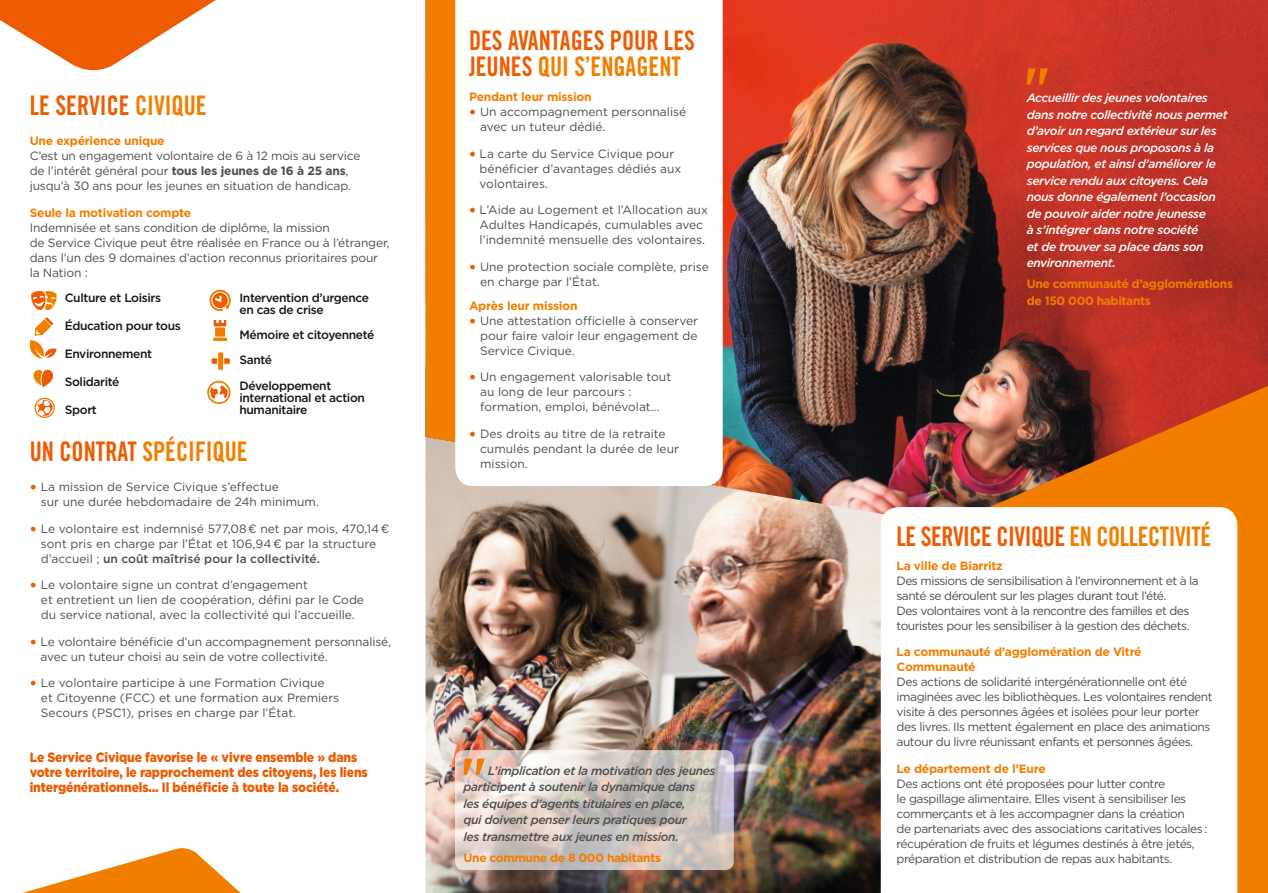
<style>
.page{position:relative;width:1268px;height:893px;background:#fff}
.page>*{position:absolute;margin:0;border:0;box-sizing:border-box;transform-origin:0 0}
.t1{font:27px/25.5px "Trade Gothic Bold Cond Twenty";color:#ed5c03;scale:.9 1}
.t2{font:27px "Trade Gothic Bold Cond Twenty";letter-spacing:-.02em;color:#ed5c03;scale:.9 1}
.t3{font:27px "Trade Gothic Bold Cond Twenty";color:#f27e00;scale:.9 1}
.t4{font:900 13.5px/15px "Gotham";letter-spacing:-.01em;color:#ed5c03;scale:.9 1}
.t5{font:12px/15px "Gotham";letter-spacing:-.015em;color:#4d4d4c}
.t6{font:12px/15px "Gotham";letter-spacing:-.04em;color:#4d4d4c}
.t7{font:italic 500 12px/16.5px "Gotham";letter-spacing:-.03em;color:#fff}
.t8{font:700 12px/15px "Gotham";letter-spacing:-.02em;color:#f27e00}
.t9{font:12px/15px "Gotham";letter-spacing:-.045em;color:#4d4d4c}
.t10{font:italic 500 12px/16.5px "Gotham";letter-spacing:-.03em;color:#4d4d4c}
.t11{font:500 12px/12px "Gotham";letter-spacing:-.03em;color:#131413}
.s1{color:#f27e00}
.s2{font-weight:700}
.s3{color:#ed5c03}
.s4{font-family:"Minion Pro";font-size:18px;color:#ed5c03}
.s5{font-weight:500}
</style>
<div class="page">
<img style="left:425px;top:579px;width:455px;height:314px">
<img style="left:425px;top:0;width:842px;height:579px">
<svg style="left:425px;top:0;width:30px;height:443px;background:#f08009"></svg>
<img style="left:904px;top:386px;width:363px;height:507px">
<svg style="left:0;top:0;width:216px;height:71px"></svg>
<svg style="left:22px;top:848px;width:219px;height:45px"></svg>
<svg style="left:880px;top:507px;width:356px;height:386px"></svg>
<svg style="left:455px;top:0;width:267px;height:486px"></svg>
<svg style="left:33px;top:369px;width:20px;height:18px"></svg>
<svg style="left:35px;top:397px;width:20px;height:21px"></svg>
<div style="left:211px;top:358px;width:19px;height:6px;background:#ed5c03"></div>
<div style="left:217px;top:352px;width:7px;height:18px;background:#f27e00"></div>
<div style="left:217px;top:351px;width:7px;height:20px;border:1px solid #fff"></div>
<svg style="left:29px;top:291px;width:28px;height:68px"></svg>
<svg style="left:209px;top:289px;width:22px;height:22px"></svg>
<hr style="left:213px;top:338px;width:14px;height:3px;background:#f27e00">
<div style="left:215px;top:327px;width:10px;height:10px;background:#f27e00"></div>
<svg style="left:213px;top:320px;width:13px;height:6px"></svg>
<svg style="left:207px;top:381px;width:23px;height:23px"></svg>
<svg style="left:455px;top:750px;width:278px;height:120px;background:#d3cac5"></svg>
<svg style="left:463px;top:759px;width:21px;height:16px"></svg>
<svg style="left:1026px;top:68px;width:21px;height:17px"></svg>
<h1 class="t1" style="left:30px;top:92px;width:198px">LE SERVICE <span class="s1">CIVIQUE</span></h1>
<p class="t8" style="left:30px;top:133px;width:136px">Une expérience unique</p>
<p class="t5" style="left:30px;top:148px;width:332px">C’est un engagement volontaire de 6 à 12 mois au service de l’intérêt général pour <span class="s2">tous les jeunes de 16 à 25 ans</span>, jusqu’à 30 ans pour les jeunes en situation de handicap.</p>
<p class="t8" style="left:30px;top:205px;width:163px">Seule la motivation compte</p>
<p class="t5" style="left:30px;top:220px;width:361px">Indemnisée et sans condition de diplôme, la mission<br>de Service Civique peut être réalisée en France ou à l’étranger, dans l’un des 9 domaines d’action reconnus prioritaires pour la Nation :</p>
<p class="t11" style="left:65px;top:291px;width:98px">Culture et Loisirs</p>
<p class="t11" style="left:65px;top:319px;width:118px">Éducation pour tous</p>
<p class="t11" style="left:65px;top:347px;width:89px">Environnement</p>
<p class="t11" style="left:65px;top:375px;width:56px">Solidarité</p>
<p class="t11" style="left:65px;top:403px;width:34px">Sport</p>
<p class="t11" style="left:239px;top:291px;width:131px">Intervention d’urgence en cas de crise</p>
<p class="t11" style="left:239px;top:322px;width:136px;line-height:25px">Mémoire et citoyenneté<br>Santé</p>
<p class="t11" style="left:239px;top:380px;width:127px">Développement international et action humanitaire</p>
<h1 class="t3" style="left:30px;top:435px;width:243px"><span class="s3">UN CONTRAT</span> SPÉCIFIQUE</h1>
<p class="t5" style="left:41px;top:479px;width:279px;text-indent:-11px"><span class="s4">•</span> La mission de Service Civique s’effectue<br>sur une durée hebdomadaire de 24h minimum.</p>
<p class="t5" style="left:41px;top:521px;width:350px;text-indent:-11px"><span class="s4">•</span> Le volontaire est indemnisé 577,08 € net par mois, 470,14 € sont pris en charge par l’État et 106,94 € par la structure d’accueil ; <span class="s5">un coût maîtrisé pour la collectivité.</span></p>
<p class="t5" style="left:41px;top:577px;width:324px;text-indent:-11px"><span class="s4">•</span> Le volontaire signe un contrat d’engagement<br>et entretient un lien de coopération, défini par le Code du service national, avec la collectivité qui l’accueille.</p>
<p class="t5" style="left:41px;top:634px;width:352px;text-indent:-11px"><span class="s4">•</span> Le volontaire bénéficie d’un accompagnement personnalisé, avec un tuteur choisi au sein de votre collectivité.</p>
<p class="t5" style="left:41px;top:675px;width:300px;text-indent:-11px"><span class="s4">•</span> Le volontaire participe à une Formation Civique et Citoyenne (FCC) et une formation aux Premiers<br>Secours (PSC1), prises en charge par l’État.</p>
<p class="t4" style="left:30px;top:750px;width:377px">Le Service Civique favorise le « vivre ensemble » dans votre territoire, le rapprochement des citoyens, les liens intergénérationnels... Il bénéficie à toute la société.</p>
<h1 class="t1" style="left:469px;top:28px;width:252px">DES AVANTAGES POUR LES<br>JEUNES <span class="s1">QUI S’ENGAGENT</span></h1>
<p class="t8" style="left:469px;top:90px;width:124px">Pendant leur mission</p>
<p class="t5" style="left:480px;top:104px;width:208px;text-indent:-11px"><span class="s4">•</span> Un accompagnement personnalisé avec un tuteur dédié.</p>
<p class="t5" style="left:479px;top:146px;width:203px;text-indent:-11px"><span class="s4">•</span> La carte du Service Civique pour bénéficier d’avantages dédiés aux volontaires.</p>
<p class="t5" style="left:479px;top:202px;width:230px;text-indent:-11px"><span class="s4">•</span> L’Aide au Logement et l’Allocation aux<br>Adultes Handicapés, cumulables avec l’indemnité mensuelle des volontaires.</p>
<p class="t5" style="left:480px;top:259px;width:230px;text-indent:-11px"><span class="s4">•</span> Une protection sociale complète, prise en charge par l’État.</p>
<p class="t8" style="left:469px;top:298px;width:110px">Après leur mission</p>
<p class="t5" style="left:480px;top:313px;width:219px;text-align:justify;text-indent:-11px"><span class="s4">•</span> Une attestation officielle à conserver pour faire valoir leur engagement de Service Civique.</p>
<p class="t5" style="left:480px;top:369px;width:192px;text-indent:-11px"><span class="s4">•</span> Un engagement valorisable tout au long de leur parcours : formation, emploi, bénévolat…</p>
<p class="t5" style="left:480px;top:426px;width:200px;text-indent:-11px"><span class="s4">•</span> Des droits au titre de la retraite cumulés pendant la durée de leur mission.</p>
<p class="t10" style="left:463px;top:762px;width:253px;text-indent:24px">L’implication et la motivation des jeunes participent à soutenir la dynamique dans<br>les équipes d’agents titulaires en place,<br>qui doivent penser leurs pratiques pour<br>les transmettre aux jeunes en mission.</p>
<p class="t8" style="left:463px;top:850px;width:199px">Une commune de 8 000 habitants</p>
<p class="t7" style="left:1026px;top:90px;width:202px">Accueillir des jeunes volontaires dans notre collectivité nous permet d’avoir un regard extérieur sur les services que nous proposons à la population, et ainsi d’améliorer le service rendu aux citoyens. Cela nous donne également l’occasion de pouvoir aider notre jeunesse<br>à s’intégrer dans notre société<br>et de trouver sa place dans son environnement.</p>
<p class="t8" style="left:1026px;top:275px;width:208px;line-height:16.5px">Une communauté d’agglomérations de 150 000 habitants</p>
<h1 class="t2" style="left:896px;top:520px;width:351px">LE SERVICE CIVIQUE <span class="s1">EN COLLECTIVITÉ</span></h1>
<p class="t8" style="left:896px;top:558px;width:108px">La ville de Biarritz</p>
<p class="t9" style="left:896px;top:573px;width:304px">Des missions de sensibilisation à l’environnement et à la santé se déroulent sur les plages durant tout l’été.<br>Des volontaires vont à la rencontre des familles et des touristes pour les sensibiliser à la gestion des déchets.</p>
<p class="t8" style="left:896px;top:644px;width:246px">La communauté d’agglomération de Vitré<br>Communauté</p>
<p class="t6" style="left:896px;top:674px;width:317px">Des actions de solidarité intergénérationnelle ont été imaginées avec les bibliothèques. Les volontaires rendent visite à des personnes âgées et isolées pour leur porter des livres. Ils mettent également en place des animations autour du livre réunissant enfants et personnes âgées.</p>
<p class="t8" style="left:896px;top:761px;width:151px">Le département de l’Eure</p>
<p class="t6" style="left:896px;top:776px;width:312px">Des actions ont été proposées pour lutter contre<br>le gaspillage alimentaire. Elles visent à sensibiliser les commerçants et à les accompagner dans la création<br>de partenariats avec des associations caritatives locales : récupération de fruits et légumes destinés à être jetés, préparation et distribution de repas aux habitants.</p>
</div>
